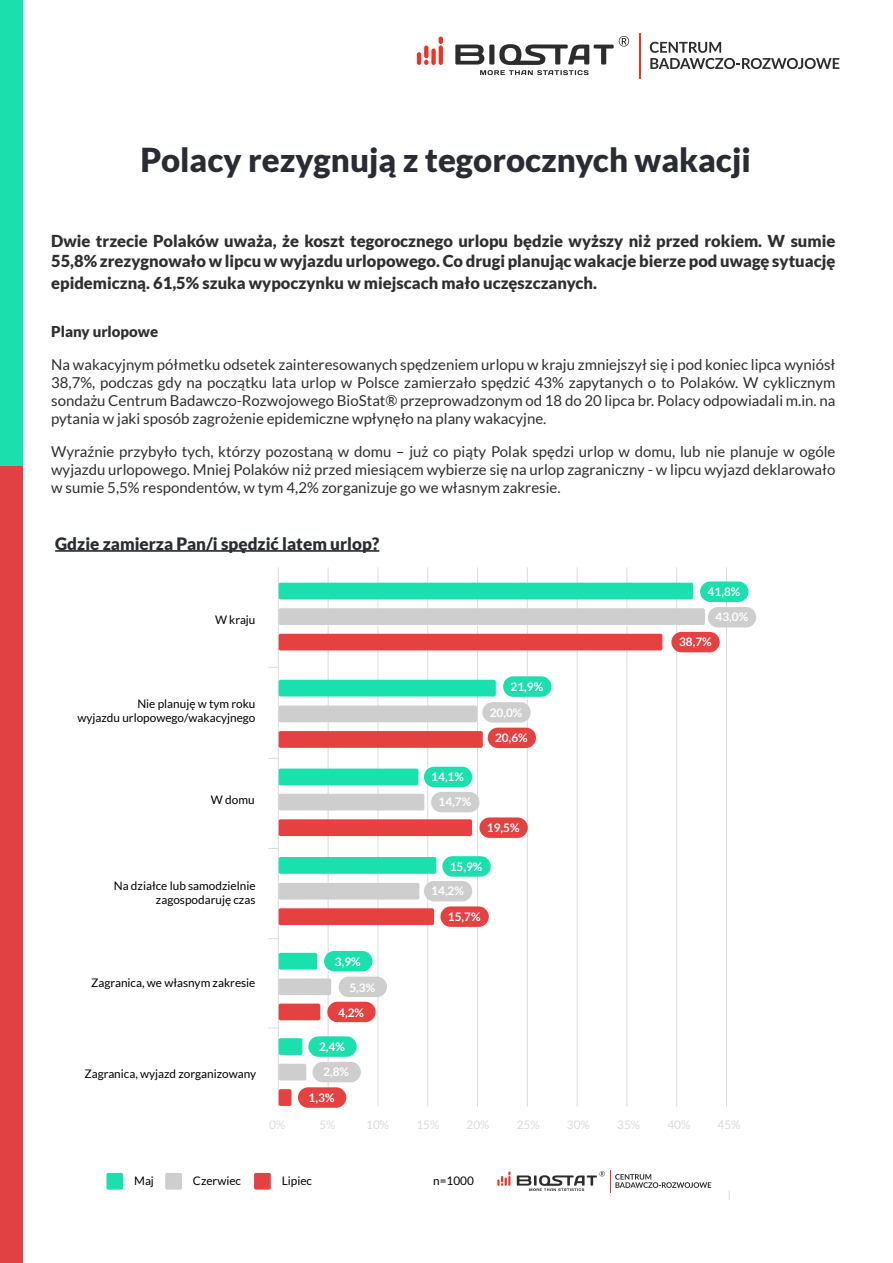
<style>
.page{position:relative;width:893px;height:1263px;background:#fff}
.page>*{position:absolute;margin:0;border:0;box-sizing:border-box;transform-origin:0 0}
.t1{font:900 33px "Lato";color:#292c33}
.t2{font:900 17.1px "Lato";color:#292c33}
.t3{font:900 16.5px/19.8px "Lato";color:#2f2f2f}
.t4{font:15px/18px "Lato";color:#2f2f2f;text-align:justify}
.t5{font:900 15px "Lato";color:#2f2f2f}
.t6{font:11.85px/14.1px "Lato";color:#010000;text-align:right}
.t7{font:700 11.85px/25.5px "Lato";color:#fff;text-align:center}
.t8{font:11.85px "Lato";color:#dbdbdb}
.t9{font:11.85px "Lato";color:#000}
</style>
<div class="page">
<div style="left:0;top:0;width:23px;height:466px;background:#19e0ac"></div>
<div style="left:0;top:466px;width:23px;height:797px;background:#e14143"></div>
<hr style="left:639px;top:33px;width:2px;height:45px;background:#ee3224">
<svg style="left:650px;top:42px;width:189px;height:27px"></svg>
<svg style="left:455px;top:36px;width:174px;height:39px"></svg>
<hr style="left:417px;top:52px;width:4px;height:13px;background:#ee3224;border-radius:2px">
<div style="left:431px;top:48px;width:5px;height:17px;background:#ee3224;border-radius:2px"></div>
<svg style="left:439px;top:37px;width:4px;height:28px"></svg>
<svg style="left:424px;top:46px;width:4px;height:19px"></svg>
<div style="left:106px;top:1173px;width:17px;height:16px;background:#19e0ac;border-radius:2px"></div>
<div style="left:165px;top:1173px;width:17px;height:16px;background:#cecece;border-radius:2px"></div>
<div style="left:254px;top:1173px;width:17px;height:16px;background:#e54141;border-radius:2px"></div>
<svg style="left:517px;top:1170px;width:194px;height:22px"></svg>
<svg style="left:497px;top:1171px;width:13px;height:15px"></svg>
<hr style="left:378px;top:567px;width:1px;height:539px;background:#dbdbdb">
<hr style="left:328px;top:567px;width:1px;height:539px;background:#dbdbdb">
<hr style="left:427px;top:567px;width:1px;height:539px;background:#dbdbdb">
<hr style="left:477px;top:567px;width:1px;height:539px;background:#dbdbdb">
<hr style="left:577px;top:567px;width:1px;height:539px;background:#dbdbdb">
<hr style="left:278px;top:567px;width:1px;height:539px;background:#dbdbdb">
<hr style="left:726px;top:567px;width:1px;height:539px;background:#dbdbdb">
<hr style="left:527px;top:567px;width:1px;height:539px;background:#dbdbdb">
<hr style="left:627px;top:567px;width:1px;height:539px;background:#dbdbdb">
<hr style="left:676px;top:567px;width:1px;height:539px;background:#dbdbdb">
<div style="left:503px;top:676px;width:48px;height:21px;background:#19e0ac;border-radius:10px"></div>
<div style="left:424px;top:767px;width:48px;height:20px;background:#19e0ac;border-radius:10px"></div>
<div style="left:442px;top:856px;width:49px;height:21px;background:#19e0ac;border-radius:10px"></div>
<div style="left:700px;top:581px;width:48px;height:21px;background:#19e0ac;border-radius:10px"></div>
<div style="left:339px;top:977px;width:48px;height:20px;background:#cecece;border-radius:10px"></div>
<div style="left:313px;top:1062px;width:48px;height:20px;background:#cecece;border-radius:10px"></div>
<div style="left:279px;top:680px;width:217px;height:16px;background:#19e0ac;border-radius:2px"></div>
<div style="left:482px;top:702px;width:49px;height:21px;background:#cecece;border-radius:10px"></div>
<div style="left:279px;top:705px;width:198px;height:17px;background:#cecece;border-radius:2px"></div>
<div style="left:488px;top:728px;width:48px;height:20px;background:#e54141;border-radius:10px"></div>
<div style="left:279px;top:731px;width:204px;height:17px;background:#e54141;border-radius:2px"></div>
<div style="left:279px;top:769px;width:139px;height:16px;background:#19e0ac;border-radius:2px"></div>
<div style="left:431px;top:792px;width:48px;height:20px;background:#cecece;border-radius:10px"></div>
<div style="left:279px;top:794px;width:145px;height:16px;background:#cecece;border-radius:2px"></div>
<div style="left:479px;top:817px;width:49px;height:21px;background:#e54141;border-radius:10px"></div>
<div style="left:279px;top:819px;width:193px;height:17px;background:#e54141;border-radius:2px"></div>
<div style="left:279px;top:857px;width:157px;height:17px;background:#19e0ac;border-radius:2px"></div>
<div style="left:424px;top:881px;width:48px;height:20px;background:#cecece;border-radius:10px"></div>
<div style="left:279px;top:883px;width:140px;height:16px;background:#cecece;border-radius:2px"></div>
<div style="left:440px;top:906px;width:49px;height:21px;background:#e54141;border-radius:10px"></div>
<div style="left:279px;top:908px;width:155px;height:17px;background:#e54141;border-radius:2px"></div>
<div style="left:279px;top:583px;width:414px;height:16px;background:#19e0ac;border-radius:2px"></div>
<div style="left:279px;top:978px;width:52px;height:17px;background:#cecece;border-radius:2px"></div>
<div style="left:327px;top:1002px;width:49px;height:20px;background:#e54141;border-radius:10px"></div>
<div style="left:279px;top:1003px;width:41px;height:17px;background:#e54141;border-radius:2px"></div>
<div style="left:324px;top:951px;width:48px;height:20px;background:#19e0ac;border-radius:10px"></div>
<div style="left:279px;top:953px;width:38px;height:16px;background:#19e0ac;border-radius:2px"></div>
<div style="left:279px;top:1064px;width:27px;height:16px;background:#cecece;border-radius:2px"></div>
<div style="left:298px;top:1087px;width:48px;height:21px;background:#e54141;border-radius:10px"></div>
<div style="left:279px;top:1089px;width:12px;height:17px;background:#e54141;border-radius:2px"></div>
<div style="left:308px;top:1036px;width:49px;height:21px;background:#19e0ac;border-radius:10px"></div>
<div style="left:279px;top:1038px;width:23px;height:17px;background:#19e0ac;border-radius:2px"></div>
<div style="left:708px;top:607px;width:48px;height:20px;background:#cecece;border-radius:10px"></div>
<div style="left:279px;top:608px;width:426px;height:17px;background:#cecece;border-radius:2px"></div>
<div style="left:279px;top:634px;width:383px;height:16px;background:#e54141;border-radius:2px"></div>
<div style="left:671px;top:632px;width:49px;height:20px;background:#e54141;border-radius:10px"></div>
<hr style="left:55px;top:550px;width:324px;height:2px;background:#292c33">
<h1 class="t1" style="left:141px;top:141px;width:612px">Polacy rezygnują z tegorocznych wakacji</h1>
<p class="t3" style="left:51px;top:231px;width:786px">Dwie trzecie Polaków uważa, że koszt tegorocznego urlopu będzie wyższy niż przed rokiem. W sumie<br>55,8% zrezygnowało w lipcu w wyjazdu urlopowego. Co drugi planując wakacje bierze pod uwagę sytuację</p>
<p class="t3" style="left:51px;top:272px;width:547px">epidemiczną. 61,5% szuka wypoczynku w miejscach mało uczęszczanych.</p>
<p class="t5" style="left:51px;top:322px;width:109px">Plany urlopowe</p>
<p class="t4" style="left:51px;top:355px;width:786px">Na wakacyjnym półmetku odsetek zainteresowanych spędzeniem urlopu w kraju zmniejszył się i pod koniec lipca wyniósł 38,7%, podczas gdy na początku lata urlop w Polsce zamierzało spędzić 43% zapytanych o to Polaków. W cyklicznym sondażu Centrum Badawczo-Rozwojowego BioStat® przeprowadzonym od 18 do 20 lipca br. Polacy odpowiadali m.in. na pytania w jaki sposób zagrożenie epidemiczne wpłynęło na plany wakacyjne.</p>
<p class="t4" style="left:51px;top:442px;width:786px">Wyraźnie przybyło tych, którzy pozostaną w domu – już co piąty Polak spędzi urlop w domu, lub nie planuje w ogóle wyjazdu urlopowego. Mniej Polaków niż przed miesiącem wybierze się na urlop zagraniczny - w lipcu wyjazd deklarowało w sumie 5,5% respondentów, w tym 4,2% zorganizuje go we własnym zakresie.</p>
<p class="t2" style="left:55px;top:534px;width:326px">Gdzie zamierza Pan/i spędzić latem urlop?</p>
<p class="t6" style="left:215px;top:613px;width:42px">W kraju</p>
<p class="t6" style="left:77px;top:696px;width:180px">Nie planuję w tym roku<br>wyjazdu urlopowego/wakacyjnego</p>
<p class="t6" style="left:211px;top:793px;width:45px">W domu</p>
<p class="t6" style="left:114px;top:878px;width:143px">Na działce lub samodzielnie zagospodaruję czas</p>
<p class="t6" style="left:91px;top:975px;width:166px">Zagranica, we własnym zakresie</p>
<p class="t6" style="left:84px;top:1066px;width:173px">Zagranica, wyjazd zorganizowany</p>
<p class="t7" style="left:335px;top:949px;width:27px">3,9%</p>
<p class="t7" style="left:349px;top:975px;width:27px">5,3%</p>
<p class="t7" style="left:338px;top:1000px;width:27px">4,2%</p>
<p class="t7" style="left:319px;top:1033px;width:27px">2,4%</p>
<p class="t7" style="left:323px;top:1059px;width:27px">2,8%</p>
<p class="t7" style="left:309px;top:1084px;width:27px">1,3%</p>
<p class="t7" style="left:510px;top:673px;width:34px">21,9%</p>
<p class="t7" style="left:431px;top:764px;width:34px">14,1%</p>
<p class="t7" style="left:438px;top:789px;width:34px">14,7%</p>
<p class="t7" style="left:490px;top:699px;width:40px">20,0%<br>20,6%</p>
<p class="t7" style="left:487px;top:815px;width:34px">19,5%</p>
<p class="t7" style="left:450px;top:853px;width:34px">15,9%</p>
<p class="t7" style="left:448px;top:878px;width:34px;line-height:26.1px;text-align:left;text-indent:-17px">14,2%<br>15,7%</p>
<p class="t7" style="left:708px;top:579px;width:34px">41,8%</p>
<p class="t7" style="left:715px;top:604px;width:34px">43,0%</p>
<p class="t7" style="left:679px;top:629px;width:34px">38,7%</p>
<p class="t8" style="left:269px;top:1118px;width:18px">0%</p>
<p class="t8" style="left:319px;top:1118px;width:18px">5%</p>
<p class="t8" style="left:366px;top:1118px;width:24px">10%</p>
<p class="t8" style="left:416px;top:1118px;width:24px">15%</p>
<p class="t8" style="left:467px;top:1118px;width:24px">20%</p>
<p class="t8" style="left:517px;top:1118px;width:24px">25%</p>
<p class="t8" style="left:567px;top:1118px;width:24px">30%</p>
<p class="t8" style="left:617px;top:1118px;width:24px">35%</p>
<p class="t8" style="left:667px;top:1118px;width:24px">40%</p>
<p class="t8" style="left:718px;top:1118px;width:24px">45%</p>
<p class="t6" style="left:134px;top:1174px;width:21px">Maj</p>
<p class="t6" style="left:193px;top:1174px;width:50px">Czerwiec</p>
<p class="t9" style="left:282px;top:1174px;width:32px">Lipiec</p>
<p class="t6" style="left:433px;top:1173px;width:42px">n=1000</p>
</div>
